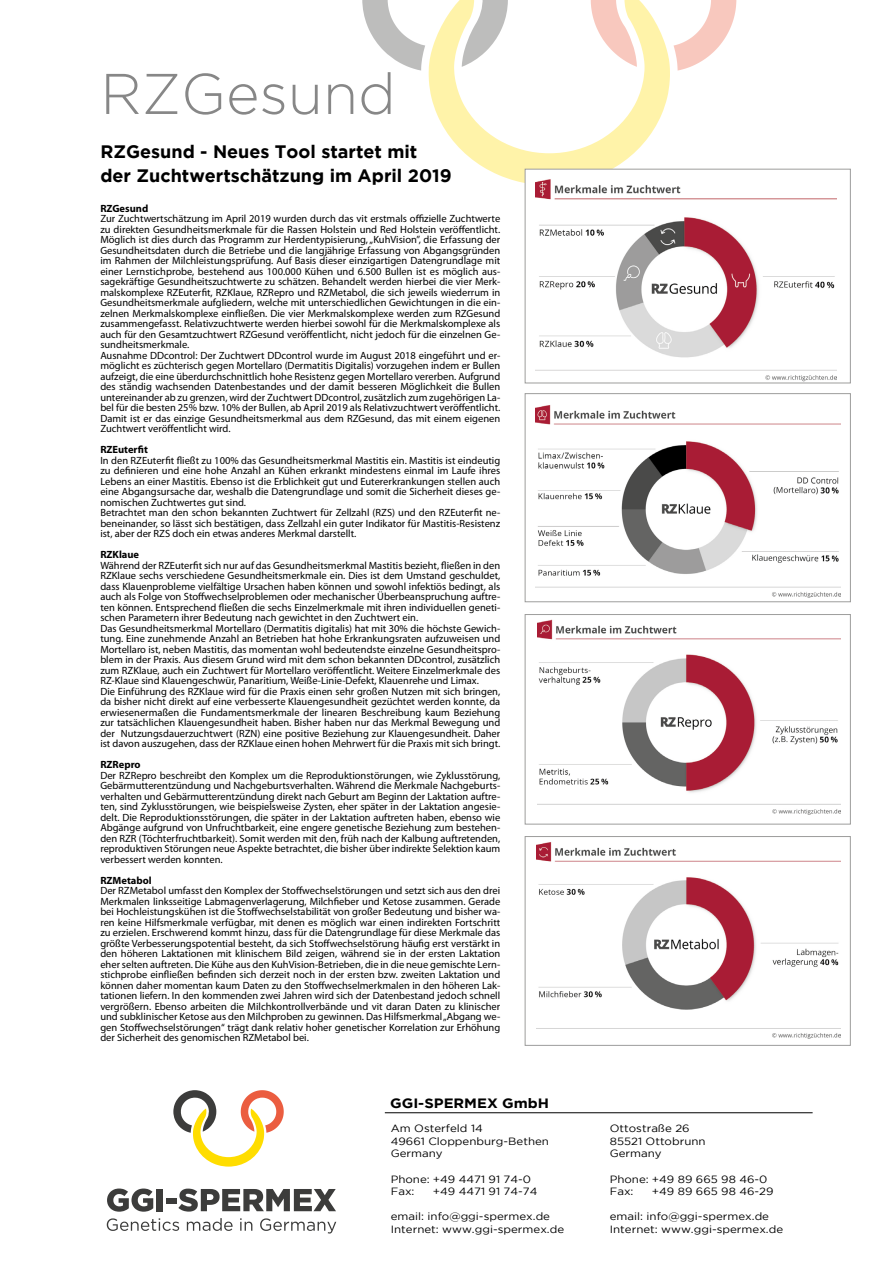
<style>
.page{position:relative;width:893px;height:1263px;background:#fff}
.page>*{position:absolute;margin:0;border:0;box-sizing:border-box;transform-origin:0 0}
.t1{font:300 57.3px "Gotham";color:#878787}
.t2{font:700 18px/24.8px "Gotham";color:#000}
.t3{font:700 13.5px "Gotham";color:#000;scale:1.1 1}
.t4{font:10.5px/10.5px "Myriad Pro";color:#000}
.t5{font:10.5px/12.6px "Gotham";color:#000;scale:1.1 1}
.t6{font:700 10.5px "Myriad Pro";color:#000}
</style>
<div class="page">
<hr style="left:385px;top:1112px;width:428px;height:1px;background:#000">
<svg style="left:362px;top:0;width:374px;height:185px"></svg>
<div style="left:525px;top:169px;width:325px;height:214px;background:#fff"></div>
<img style="left:536px;top:179px;width:300px;height:202px">
<div style="left:525px;top:169px;width:326px;height:214px;border:1px solid #9d9d9c"></div>
<img style="left:536px;top:405px;width:304px;height:193px">
<div style="left:525px;top:393px;width:326px;height:209px;border:1px solid #9d9d9c"></div>
<img style="left:536px;top:842px;width:305px;height:197px">
<div style="left:525px;top:836px;width:326px;height:210px;border:1px solid #9d9d9c"></div>
<img style="left:537px;top:619px;width:303px;height:196px">
<div style="left:525px;top:614px;width:326px;height:210px;border:1px solid #9d9d9c"></div>
<svg style="left:107px;top:1188px;width:46px;height:24px"></svg>
<div style="left:157px;top:1189px;width:6px;height:22px;background:#3c3c3b"></div>
<div style="left:166px;top:1198px;width:11px;height:6px;background:#3c3c3b"></div>
<svg style="left:178px;top:1188px;width:158px;height:23px"></svg>
<svg style="left:107px;top:1218px;width:72px;height:13px"></svg>
<svg style="left:187px;top:1218px;width:46px;height:13px"></svg>
<svg style="left:240px;top:1218px;width:12px;height:13px"></svg>
<svg style="left:260px;top:1218px;width:76px;height:15px"></svg>
<svg style="left:173px;top:1090px;width:111px;height:76px"></svg>
<h1 class="t1" style="left:100px;top:62px;width:297px">RZGesund</h1>
<h2 class="t2" style="left:100px;top:138px;width:353px">RZGesund - Neues Tool startet mit der Zuchtwertschätzung im April 2019</h2>
<p class="t6" style="left:100px;top:201px;width:49px">RZGesund</p>
<p class="t4" style="left:100px;top:213px;width:401px">Zur Zuchtwertschätzung im April 2019 wurden durch das vit erstmals offizielle Zuchtwerte zu direkten Gesundheitsmerkmale für die Rassen Holstein und Red Holstein veröffentlicht.<br>Möglich ist dies durch das Programm zur Herdentypisierung, „KuhVision”, die Erfassung der Gesundheitsdaten durch die Betriebe und die langjährige Erfassung von Abgangsgründen im Rahmen der Milchleistungsprüfung. Auf Basis dieser einzigartigen Datengrundlage mit einer Lernstichprobe, bestehend aus 100.000 Kühen und 6.500 Bullen ist es möglich aus&shy;sagekräftige Gesundheitszuchtwerte zu schätzen. Behandelt werden hierbei die vier Merk&shy;malskomplexe RZEuterfit, RZKlaue, RZRepro und RZMetabol, die sich jeweils wiederrum in Gesundheitsmerkmale aufgliedern, welche mit unterschiedlichen Gewichtungen in die ein&shy;zelnen Merkmalskomplexe einfließen. Die vier Merkmalskomplexe werden zum RZGesund zusammengefasst. Relativzuchtwerte werden hierbei sowohl für die Merkmalskomplexe als auch für den Gesamtzuchtwert RZGesund veröffentlicht, nicht jedoch für die einzelnen Ge&shy;sundheitsmerkmale.<br>Ausnahme DDcontrol: Der Zuchtwert DDcontrol wurde im August 2018 eingeführt und er&shy;möglicht es züchterisch gegen Mortellaro (Dermatitis Digitalis) vorzugehen indem er Bullen aufzeigt, die eine überdurchschnittlich hohe Resistenz gegen Mortellaro vererben. Aufgrund des ständig wachsenden Datenbestandes und der damit besseren Möglichkeit die Bullen untereinander ab zu grenzen, wird der Zuchtwert DDcontrol, zusätzlich zum zugehörigen La&shy;bel für die besten 25% bzw. 10% der Bullen, ab April 2019 als Relativzuchtwert veröffentlicht.<br>Damit ist er das einzige Gesundheitsmerkmal aus dem RZGesund, das mit einem eigenen Zuchtwert veröffentlicht wird.</p>
<p class="t6" style="left:100px;top:443px;width:49px">RZEuterfit</p>
<p class="t4" style="left:100px;top:455px;width:401px">In den RZEuterfit fließt zu 100% das Gesundheitsmerkmal Mastitis ein. Mastitis ist eindeutig zu definieren und eine hohe Anzahl an Kühen erkrankt mindestens einmal im Laufe ihres Lebens an einer Mastitis. Ebenso ist die Erblichkeit gut und Eutererkrankungen stellen auch eine Abgangsursache dar, weshalb die Datengrundlage und somit die Sicherheit dieses ge&shy;nomischen Zuchtwertes gut sind.<br>Betrachtet man den schon bekannten Zuchtwert für Zellzahl (RZS) und den RZEuterfit ne&shy;beneinander, so lässt sich bestätigen, dass Zellzahl ein guter Indikator für Mastitis-Resistenz ist, aber der RZS doch ein etwas anderes Merkmal darstellt.</p>
<p class="t6" style="left:100px;top:548px;width:40px">RZKlaue</p>
<p class="t4" style="left:100px;top:560px;width:401px">Während der RZEuterfit sich nur auf das Gesundheitsmerkmal Mastitis bezieht, fließen in den RZKlaue sechs verschiedene Gesundheitsmerkmale ein. Dies ist dem Umstand geschuldet, dass Klauenprobleme vielfältige Ursachen haben können und sowohl infektiös bedingt, als auch als Folge von Stoffwechselproblemen oder mechanischer Überbeanspruchung auftre&shy;ten können. Entsprechend fließen die sechs Einzelmerkmale mit ihren individuellen geneti&shy;schen Parametern ihrer Bedeutung nach gewichtet in den Zuchtwert ein.<br>Das Gesundheitsmerkmal Mortellaro (Dermatitis digitalis) hat mit 30% die höchste Gewich&shy;tung. Eine zunehmende Anzahl an Betrieben hat hohe Erkrankungsraten aufzuweisen und Mortellaro ist, neben Mastitis, das momentan wohl bedeutendste einzelne Gesundheitspro&shy;blem in der Praxis. Aus diesem Grund wird mit dem schon bekannten DDcontrol, zusätzlich zum RZKlaue, auch ein Zuchtwert für Mortellaro veröffentlicht. Weitere Einzelmerkmale des RZ-Klaue sind Klauengeschwür, Panaritium, Weiße-Linie-Defekt, Klauenrehe und Limax.<br>Die Einführung des RZKlaue wird für die Praxis einen sehr großen Nutzen mit sich bringen, da bisher nicht direkt auf eine verbesserte Klauengesundheit gezüchtet werden konnte, da erwiesenermaßen die Fundamentsmerkmale der linearen Beschreibung kaum Beziehung zur tatsächlichen Klauengesundheit haben. Bisher haben nur das Merkmal Bewegung und der Nutzungsdauerzuchtwert (RZN) eine positive Beziehung zur Klauengesundheit. Daher ist davon auszugehen, dass der RZKlaue einen hohen Mehrwert für die Praxis mit sich bringt.</p>
<p class="t6" style="left:100px;top:758px;width:42px">RZRepro</p>
<p class="t4" style="left:100px;top:770px;width:401px;text-align:justify">Der RZRepro beschreibt den Komplex um die Reproduktionstörungen, wie Zyklusstörung, Gebärmutterentzündung und Nachgeburtsverhalten. Während die Merkmale Nachgeburts&shy;verhalten und Gebärmutterentzündung direkt nach Geburt am Beginn der Laktation auftre&shy;ten, sind Zyklusstörungen, wie beispielsweise Zysten, eher später in der Laktation angesie&shy;delt. Die Reproduktionsstörungen, die später in der Laktation auftreten haben, ebenso wie Abgänge aufgrund von Unfruchtbarkeit, eine engere genetische Beziehung zum bestehen&shy;den RZR (Töchterfruchtbarkeit). Somit werden mit den, früh nach der Kalbung auftretenden, reproduktiven Störungen neue Aspekte betrachtet, die bisher über indirekte Selektion kaum verbessert werden konnten.</p>
<p class="t6" style="left:100px;top:873px;width:53px">RZMetabol</p>
<p class="t4" style="left:100px;top:885px;width:401px;text-align:justify">Der RZMetabol umfasst den Komplex der Stoffwechselstörungen und setzt sich aus den drei Merkmalen linksseitige Labmagenverlagerung, Milchfieber und Ketose zusammen. Gerade bei Hochleistungskühen ist die Stoffwechselstabilität von großer Bedeutung und bisher wa&shy;ren keine Hilfsmerkmale verfügbar, mit denen es möglich war einen indirekten Fortschritt zu erzielen. Erschwerend kommt hinzu, dass für die Datengrundlage für diese Merkmale das größte Verbesserungspotential besteht, da sich Stoffwechselstörung häufig erst verstärkt in den höheren Laktationen mit klinischem Bild zeigen, während sie in der ersten Laktation eher selten auftreten. Die Kühe aus den KuhVision-Betrieben, die in die neue gemischte Lern&shy;stichprobe einfließen befinden sich derzeit noch in der ersten bzw. zweiten Laktation und können daher momentan kaum Daten zu den Stoffwechselmerkmalen in den höheren Lak&shy;tationen liefern. In den kommenden zwei Jahren wird sich der Datenbestand jedoch schnell vergrößern. Ebenso arbeiten die Milchkontrollverbände und vit daran Daten zu klinischer und subklinischer Ketose aus den Milchproben zu gewinnen. Das Hilfsmerkmal „Abgang we&shy;gen Stoffwechselstörungen“ trägt dank relativ hoher genetischer Korrelation zur Erhöhung der Sicherheit des genomischen RZMetabol bei.</p>
<p class="t3" style="left:390px;top:1095px;width:146px">GGI-SPERMEX GmbH</p>
<p class="t5" style="left:391px;top:1122px;width:145px">Am Osterfeld 14<br>49661 Cloppenburg-Bethen<br>Germany</p>
<p class="t5" style="left:391px;top:1172px;width:129px">Phone: +49 4471 91 74-0<br>Fax:</p>
<p class="t5" style="left:433px;top:1185px;width:97px">+49 4471 91 74-74</p>
<p class="t5" style="left:391px;top:1210px;width:159px">email: info@ggi-spermex.de<br>Internet: www.ggi-spermex.de</p>
<p class="t5" style="left:610px;top:1122px;width:89px">Ottostraße 26<br>85521 Ottobrunn<br>Germany</p>
<p class="t5" style="left:610px;top:1172px;width:145px">Phone: +49 89 665 98 46-0<br>Fax:</p>
<p class="t5" style="left:652px;top:1185px;width:112px">+49 89 665 98 46-29</p>
<p class="t5" style="left:610px;top:1210px;width:159px">email: info@ggi-spermex.de<br>Internet: www.ggi-spermex.de</p>
</div>
